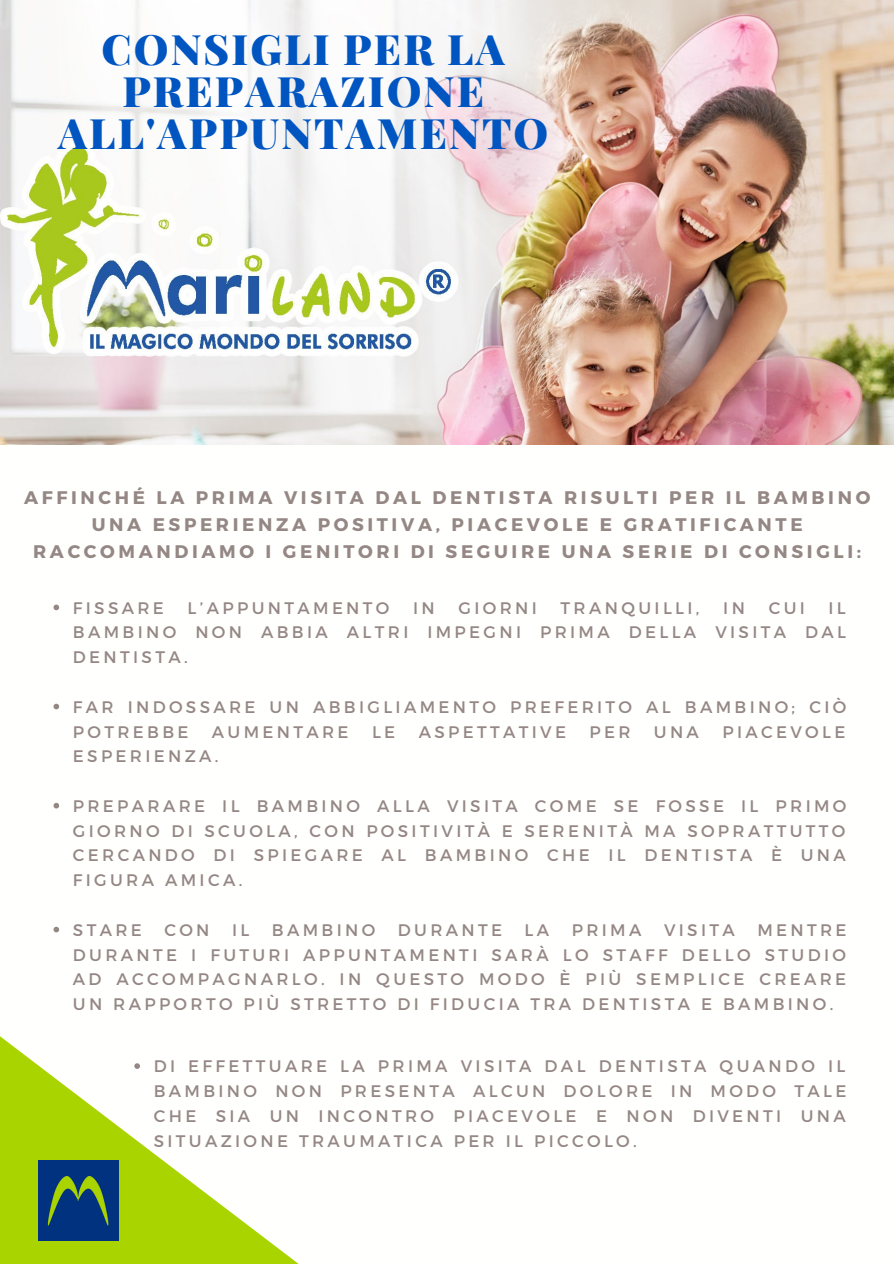
<style>
.page{position:relative;width:894px;height:1264px;background:#fff}
.page>*{position:absolute;margin:0;border:0;box-sizing:border-box;transform-origin:0 0}
.t1{font:900 42px/41.7px "Playfair Display";letter-spacing:.05em;color:#0055c0;text-align:center}
.t2{font:700 18.15px/27px "Montserrat";letter-spacing:.2em;color:#948784;text-align:center}
.t3{font:16.65px/24.8px "Montserrat";letter-spacing:.2em;color:#948784;text-align:justify}
</style>
<div class="page">
<svg style="left:0;top:1036px;width:298px;height:227px"></svg>
<img style="left:0;top:0;width:893px;height:445px">
<img style="left:39px;top:1160px;width:80px;height:80px">
<svg style="left:53px;top:604px;width:6px;height:6px"></svg>
<svg style="left:53px;top:703px;width:6px;height:6px"></svg>
<svg style="left:53px;top:802px;width:6px;height:6px"></svg>
<svg style="left:53px;top:926px;width:6px;height:6px"></svg>
<svg style="left:134px;top:1063px;width:6px;height:5px"></svg>
<p class="t1" style="left:58px;top:27px;width:491px">CONSIGLI PER LA<br>PREPARAZIONE<br>ALL'APPUNTAMENTO</p>
<p class="t2" style="left:24px;top:483px;width:847px">AFFINCHÉ LA PRIMA VISITA DAL DENTISTA RISULTI PER IL BAMBINO<br>UNA ESPERIENZA POSITIVA, PIACEVOLE E GRATIFICANTE<br>RACCOMANDIAMO I GENITORI DI SEGUIRE UNA SERIE DI CONSIGLI:</p>
<p class="t3" style="left:73px;top:594px;width:92px">FISSARE</p>
<p class="t3" style="left:187px;top:594px;width:203px">L’APPUNTAMENTO</p>
<p class="t3" style="left:413px;top:594px;width:23px">IN</p>
<p class="t3" style="left:458px;top:594px;width:80px">GIORNI</p>
<p class="t3" style="left:560px;top:594px;width:140px">TRANQUILLI,</p>
<p class="t3" style="left:723px;top:594px;width:23px">IN</p>
<p class="t3" style="left:768px;top:594px;width:38px">CUI</p>
<p class="t3" style="left:73px;top:594px;width:774px;text-indent:755px">IL BAMBINO NON ABBIA ALTRI IMPEGNI PRIMA DELLA VISITA DAL DENTISTA.</p>
<p class="t3" style="left:73px;top:693px;width:774px">FAR INDOSSARE UN ABBIGLIAMENTO PREFERITO AL BAMBINO; CIÒ<br>POTREBBE</p>
<p class="t3" style="left:212px;top:718px;width:138px">AUMENTARE</p>
<p class="t3" style="left:372px;top:718px;width:25px">LE</p>
<p class="t3" style="left:418px;top:718px;width:149px">ASPETTATIVE</p>
<p class="t3" style="left:589px;top:718px;width:42px">PER</p>
<p class="t3" style="left:653px;top:718px;width:47px">UNA</p>
<p class="t3" style="left:722px;top:718px;width:124px">PIACEVOLE</p>
<p class="t3" style="left:73px;top:743px;width:147px">ESPERIENZA.</p>
<p class="t3" style="left:73px;top:792px;width:774px">PREPARARE IL BAMBINO ALLA VISITA COME SE FOSSE IL PRIMO GIORNO DI SCUOLA, CON POSITIVITÀ E SERENITÀ MA SOPRATTUTTO CERCANDO DI SPIEGARE AL BAMBINO CHE IL DENTISTA È UNA FIGURA AMICA.</p>
<p class="t3" style="left:73px;top:916px;width:70px">STARE</p>
<p class="t3" style="left:164px;top:916px;width:47px">CON</p>
<p class="t3" style="left:232px;top:916px;width:19px">IL</p>
<p class="t3" style="left:272px;top:916px;width:105px">BAMBINO</p>
<p class="t3" style="left:398px;top:916px;width:106px">DURANTE</p>
<p class="t3" style="left:524px;top:916px;width:26px">LA</p>
<p class="t3" style="left:571px;top:916px;width:71px">PRIMA</p>
<p class="t3" style="left:663px;top:916px;width:72px">VISITA</p>
<p class="t3" style="left:73px;top:916px;width:774px;text-indent:684px">MENTRE DURANTE I FUTURI APPUNTAMENTI SARÀ LO STAFF DELLO STUDIO AD ACCOMPAGNARLO. IN QUESTO MODO È PIÙ SEMPLICE CREARE UN RAPPORTO PIÙ STRETTO DI FIDUCIA TRA DENTISTA E BAMBINO.</p>
<p class="t3" style="left:154px;top:1053px;width:694px">DI EFFETTUARE LA PRIMA VISITA DAL DENTISTA QUANDO IL BAMBINO NON PRESENTA ALCUN DOLORE IN MODO TALE CHE SIA UN INCONTRO PIACEVOLE E NON DIVENTI UNA SITUAZIONE TRAUMATICA PER IL PICCOLO.</p>
</div>
